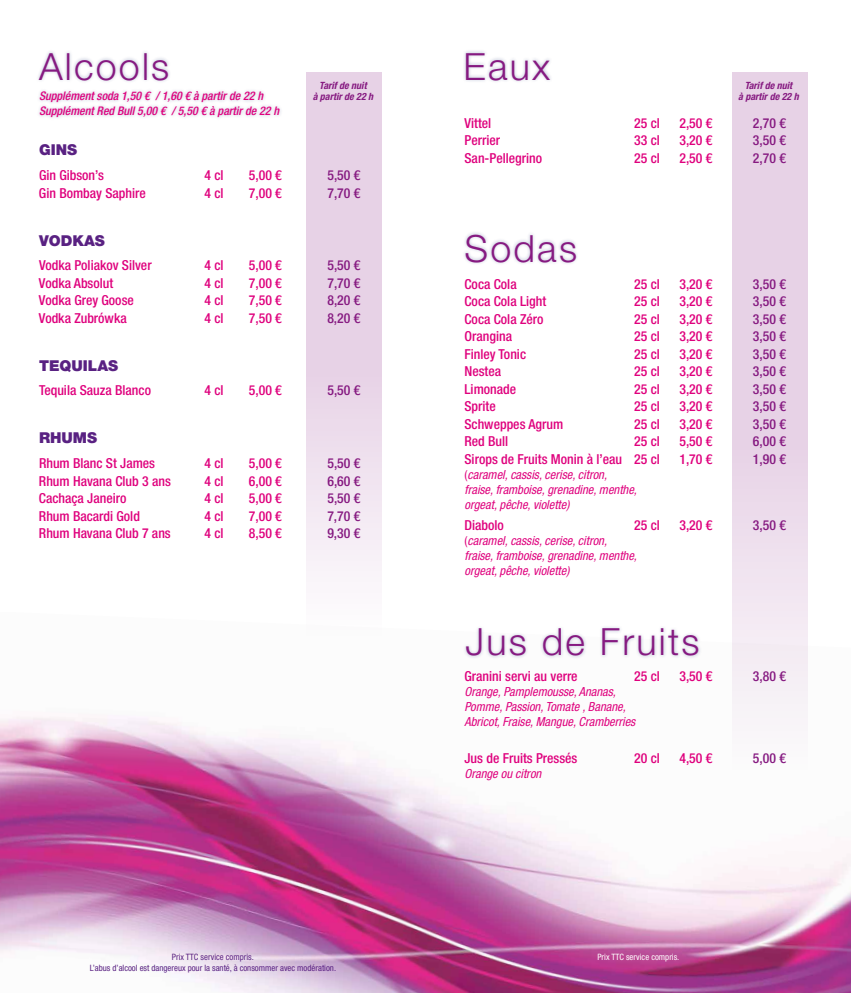
<style>
.page{position:relative;width:851px;height:993px;background:#fff}
.page>*{position:absolute;margin:0;border:0;box-sizing:border-box;transform-origin:0 0}
.t1{font:300 37.5px "Helvetica Neue LT Std";letter-spacing:.06em;color:#861a81}
.t2{font:900 15px "Helvetica Neue LT Std";color:#592182}
.t3{font:500 condensed 13.75px "Helvetica Neue LT Std";color:#df007d}
.t4{font:500 condensed 13.75px "Helvetica Neue LT Std";color:#861a81}
.t5{font:italic condensed 12.5px/15px "Helvetica Neue LT Std";color:#df007d}
.t6{font:italic 500 condensed 11.88px/15px "Helvetica Neue LT Std";color:#df007d}
.t7{font:italic 700 condensed 10px/11.2px "Helvetica Neue LT Std";color:#861a81;text-align:center}
.t8{font:condensed 8.75px/10.5px "Helvetica Neue LT Std";color:#592182;text-align:center}
.t9{font:condensed 8.75px "Helvetica Neue LT Std";color:#fff}
.s1{font-style:normal}
</style>
<div class="page">
<img style="left:0;top:611px;width:850px;height:381px">
<div style="left:306px;top:72px;width:75px;height:589px;background:linear-gradient(to bottom,#e1c6e0,#f9f5f9)"></div>
<div style="left:732px;top:72px;width:75px;height:730px;background:linear-gradient(to bottom,#e1c7e0,#f8f3f8)"></div>
<div style="left:36px;top:50px;width:247px;height:71px;background:#182a73;opacity:.3"></div>
<div style="left:463px;top:50px;width:90px;height:34px;background:#182a73;opacity:.3"></div>
<div style="left:462px;top:231px;width:117px;height:34px;background:#182a73;opacity:.3"></div>
<div style="left:463px;top:624px;width:238px;height:35px;background:#182a73;opacity:.3"></div>
<h1 class="t1" style="left:39px;top:44px;width:132px">Alcools</h1>
<p class="t6" style="left:39px;top:88px;width:241px">Supplément soda 1,50 € / 1,60 € à partir de 22 h<br>Supplément Red Bull 5,00 € / 5,50 € à partir de 22 h</p>
<p class="t7" style="left:312px;top:80px;width:62px">Tarif de nuit<br>à partir de 22 h</p>
<p class="t2" style="left:39px;top:141px;width:40px">GINS</p>
<p class="t3" style="left:39px;top:167px;width:66px">Gin Gibson’s</p>
<p class="t3" style="left:204px;top:167px;width:21px">4 cl</p>
<p class="t3" style="left:249px;top:167px;width:34px">5,00 €</p>
<p class="t4" style="left:327px;top:167px;width:34px">5,50 €</p>
<p class="t3" style="left:39px;top:184px;width:108px">Gin Bombay Saphire</p>
<p class="t3" style="left:204px;top:184px;width:21px">4 cl</p>
<p class="t3" style="left:249px;top:184px;width:34px">7,00 €</p>
<p class="t4" style="left:327px;top:184px;width:34px">7,70 €</p>
<p class="t2" style="left:39px;top:231px;width:67px">VODKAS</p>
<p class="t3" style="left:39px;top:257px;width:114px">Vodka Poliakov Silver</p>
<p class="t3" style="left:204px;top:257px;width:21px">4 cl</p>
<p class="t3" style="left:249px;top:257px;width:34px">5,00 €</p>
<p class="t4" style="left:327px;top:257px;width:34px">5,50 €</p>
<p class="t3" style="left:39px;top:274px;width:76px">Vodka Absolut</p>
<p class="t3" style="left:204px;top:274px;width:21px">4 cl</p>
<p class="t3" style="left:249px;top:274px;width:34px">7,00 €</p>
<p class="t4" style="left:327px;top:274px;width:34px">7,70 €</p>
<p class="t3" style="left:39px;top:292px;width:96px">Vodka Grey Goose</p>
<p class="t3" style="left:204px;top:292px;width:21px">4 cl</p>
<p class="t3" style="left:249px;top:292px;width:34px">7,50 €</p>
<p class="t4" style="left:327px;top:292px;width:34px">8,20 €</p>
<p class="t3" style="left:39px;top:309px;width:89px">Vodka Zubrówka</p>
<p class="t3" style="left:204px;top:309px;width:21px">4 cl</p>
<p class="t3" style="left:249px;top:309px;width:34px">7,50 €</p>
<p class="t4" style="left:327px;top:309px;width:34px">8,20 €</p>
<p class="t2" style="left:39px;top:356px;width:81px">TEQUILAS</p>
<p class="t3" style="left:39px;top:382px;width:113px">Tequila Sauza Blanco</p>
<p class="t3" style="left:204px;top:382px;width:21px">4 cl</p>
<p class="t3" style="left:249px;top:382px;width:34px">5,00 €</p>
<p class="t4" style="left:327px;top:382px;width:34px">5,50 €</p>
<p class="t2" style="left:39px;top:429px;width:60px">RHUMS</p>
<p class="t3" style="left:39px;top:455px;width:118px">Rhum Blanc St James</p>
<p class="t3" style="left:204px;top:455px;width:21px">4 cl</p>
<p class="t3" style="left:249px;top:455px;width:34px">5,00 €</p>
<p class="t4" style="left:327px;top:455px;width:34px">5,50 €</p>
<p class="t3" style="left:39px;top:472px;width:133px">Rhum Havana Club 3 ans</p>
<p class="t3" style="left:204px;top:472px;width:21px">4 cl</p>
<p class="t3" style="left:249px;top:472px;width:34px">6,00 €</p>
<p class="t4" style="left:327px;top:472px;width:34px">6,60 €</p>
<p class="t3" style="left:39px;top:490px;width:89px">Cachaça Janeiro</p>
<p class="t3" style="left:204px;top:490px;width:21px">4 cl</p>
<p class="t3" style="left:249px;top:490px;width:34px">5,00 €</p>
<p class="t4" style="left:327px;top:490px;width:34px">5,50 €</p>
<p class="t3" style="left:39px;top:507px;width:102px">Rhum Bacardi Gold</p>
<p class="t3" style="left:204px;top:507px;width:21px">4 cl</p>
<p class="t3" style="left:249px;top:507px;width:34px">7,00 €</p>
<p class="t4" style="left:327px;top:507px;width:34px">7,70 €</p>
<p class="t3" style="left:39px;top:525px;width:133px">Rhum Havana Club 7 ans</p>
<p class="t3" style="left:204px;top:525px;width:21px">4 cl</p>
<p class="t3" style="left:249px;top:525px;width:34px">8,50 €</p>
<p class="t4" style="left:327px;top:525px;width:34px">9,30 €</p>
<h1 class="t1" style="left:463px;top:44px;width:88px">Eaux</h1>
<p class="t7" style="left:738px;top:80px;width:62px">Tarif de nuit<br>à partir de 22 h</p>
<p class="t3" style="left:464px;top:115px;width:28px">Vittel</p>
<p class="t3" style="left:634px;top:115px;width:27px">25 cl</p>
<p class="t3" style="left:679px;top:115px;width:34px">2,50 €</p>
<p class="t4" style="left:752px;top:115px;width:34px">2,70 €</p>
<p class="t3" style="left:464px;top:132px;width:37px">Perrier</p>
<p class="t3" style="left:634px;top:132px;width:27px">33 cl</p>
<p class="t3" style="left:679px;top:132px;width:34px">3,20 €</p>
<p class="t4" style="left:752px;top:132px;width:34px">3,50 €</p>
<p class="t3" style="left:464px;top:150px;width:79px">San-Pellegrino</p>
<p class="t3" style="left:634px;top:150px;width:27px">25 cl</p>
<p class="t3" style="left:679px;top:150px;width:34px">2,50 €</p>
<p class="t4" style="left:752px;top:150px;width:34px">2,70 €</p>
<h1 class="t1" style="left:464px;top:225px;width:114px">Sodas</h1>
<p class="t3" style="left:464px;top:275px;width:54px">Coca Cola</p>
<p class="t3" style="left:634px;top:275px;width:27px">25 cl</p>
<p class="t3" style="left:679px;top:275px;width:34px">3,20 €</p>
<p class="t4" style="left:752px;top:275px;width:34px">3,50 €</p>
<p class="t3" style="left:464px;top:293px;width:83px">Coca Cola Light</p>
<p class="t3" style="left:634px;top:293px;width:27px">25 cl</p>
<p class="t3" style="left:679px;top:293px;width:34px">3,20 €</p>
<p class="t4" style="left:752px;top:293px;width:34px">3,50 €</p>
<p class="t3" style="left:464px;top:310px;width:80px">Coca Cola Zéro</p>
<p class="t3" style="left:634px;top:310px;width:27px">25 cl</p>
<p class="t3" style="left:679px;top:310px;width:34px">3,20 €</p>
<p class="t4" style="left:752px;top:310px;width:34px">3,50 €</p>
<p class="t3" style="left:464px;top:328px;width:49px">Orangina</p>
<p class="t3" style="left:634px;top:328px;width:27px">25 cl</p>
<p class="t3" style="left:679px;top:328px;width:34px">3,20 €</p>
<p class="t4" style="left:752px;top:328px;width:34px">3,50 €</p>
<p class="t3" style="left:464px;top:345px;width:63px">Finley Tonic</p>
<p class="t3" style="left:634px;top:345px;width:27px">25 cl</p>
<p class="t3" style="left:679px;top:345px;width:34px">3,20 €</p>
<p class="t4" style="left:752px;top:345px;width:34px">3,50 €</p>
<p class="t3" style="left:464px;top:363px;width:38px">Nestea</p>
<p class="t3" style="left:634px;top:363px;width:27px">25 cl</p>
<p class="t3" style="left:679px;top:363px;width:34px">3,20 €</p>
<p class="t4" style="left:752px;top:363px;width:34px">3,50 €</p>
<p class="t3" style="left:464px;top:380px;width:53px">Limonade</p>
<p class="t3" style="left:634px;top:380px;width:27px">25 cl</p>
<p class="t3" style="left:679px;top:380px;width:34px">3,20 €</p>
<p class="t4" style="left:752px;top:380px;width:34px">3,50 €</p>
<p class="t3" style="left:464px;top:398px;width:33px">Sprite</p>
<p class="t3" style="left:634px;top:398px;width:27px">25 cl</p>
<p class="t3" style="left:679px;top:398px;width:34px">3,20 €</p>
<p class="t4" style="left:752px;top:398px;width:34px">3,50 €</p>
<p class="t3" style="left:464px;top:416px;width:100px">Schweppes Agrum</p>
<p class="t3" style="left:634px;top:416px;width:27px">25 cl</p>
<p class="t3" style="left:679px;top:416px;width:34px">3,20 €</p>
<p class="t4" style="left:752px;top:416px;width:34px">3,50 €</p>
<p class="t3" style="left:464px;top:433px;width:45px">Red Bull</p>
<p class="t3" style="left:634px;top:433px;width:27px">25 cl</p>
<p class="t3" style="left:679px;top:433px;width:34px">5,50 €</p>
<p class="t4" style="left:752px;top:433px;width:34px">6,00 €</p>
<p class="t3" style="left:464px;top:451px;width:197px">Sirops de Fruits Monin à l’eau 25 cl</p>
<p class="t3" style="left:679px;top:451px;width:34px">1,70 €</p>
<p class="t4" style="left:752px;top:451px;width:34px">1,90 €</p>
<p class="t5" style="left:464px;top:467px;width:174px"><span class="s1">(</span>caramel, cassis, cerise, citron, fraise, framboise, grenadine, menthe, orgeat, pêche, violette)</p>
<p class="t3" style="left:464px;top:517px;width:41px">Diabolo</p>
<p class="t3" style="left:634px;top:517px;width:27px">25 cl</p>
<p class="t3" style="left:679px;top:517px;width:34px">3,20 €</p>
<p class="t4" style="left:752px;top:517px;width:34px">3,50 €</p>
<p class="t5" style="left:464px;top:533px;width:174px"><span class="s1">(</span>caramel, cassis, cerise, citron, fraise, framboise, grenadine, menthe, orgeat, pêche, violette)</p>
<h1 class="t1" style="left:465px;top:618px;width:235px">Jus de Fruits</h1>
<p class="t3" style="left:464px;top:667px;width:115px">Granini servi au verre</p>
<p class="t3" style="left:634px;top:667px;width:27px">25 cl</p>
<p class="t3" style="left:679px;top:667px;width:34px">3,50 €</p>
<p class="t4" style="left:752px;top:667px;width:34px">3,80 €</p>
<p class="t5" style="left:464px;top:684px;width:172px">Orange, Pamplemousse, Ananas,<br>Pomme, Passion, Tomate , Banane,<br>Abricot, Fraise, Mangue, Cramberries</p>
<p class="t3" style="left:464px;top:750px;width:114px">Jus de Fruits Pressés</p>
<p class="t3" style="left:634px;top:750px;width:27px">20 cl</p>
<p class="t3" style="left:679px;top:750px;width:34px">4,50 €</p>
<p class="t4" style="left:752px;top:750px;width:34px">5,00 €</p>
<p class="t5" style="left:464px;top:766px;width:78px">Orange ou citron</p>
<p class="t8" style="left:90px;top:951px;width:248px">Prix TTC service compris.<br>L’abus d’alcool est dangereux pour la santé, à consommer avec modération.</p>
<p class="t9" style="left:597px;top:951px;width:83px">Prix TTC service compris.</p>
</div>
